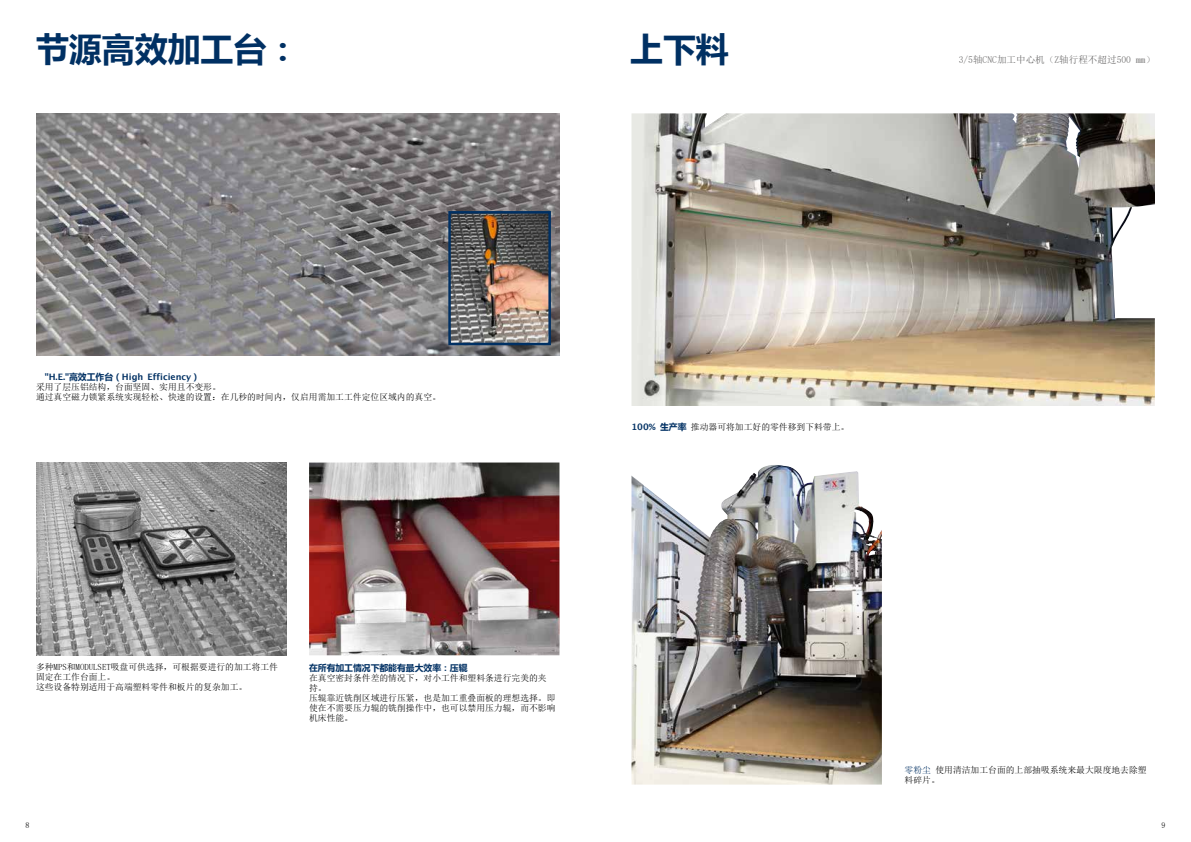
<style>
.page{position:relative;width:1191px;height:842px;background:#fff}
.page>*{position:absolute;margin:0;border:0;box-sizing:border-box;transform-origin:0 0}
.t1{font:700 33.1px "Sim Sun";color:#003063}
.t2{font:9.6px "Sim Sun";color:#646363}
.t3{font:8.8px/10px "Sim Sun";color:#000}
.t4{font:700 8.8px "Sim Sun";color:#003063}
.t5{font:8px "Sim Sun";color:#000}
.s1{font-weight:700;color:#003063}
.s2{color:#003063}
</style>
<div class="page">
<img style="left:36px;top:113px;width:523px;height:242px">
<img style="left:451px;top:214px;width:97px;height:128px">
<div style="left:448px;top:211px;width:103px;height:134px;border:2px solid #003063"></div>
<img style="left:36px;top:462px;width:250px;height:193px">
<img style="left:309px;top:462px;width:250px;height:193px">
<img style="left:631px;top:113px;width:524px;height:293px">
<img style="left:631px;top:465px;width:251px;height:319px">
<h1 class="t1" style="left:36px;top:30px;width:265px">节源高效加工台：</h1>
<h1 class="t1" style="left:630px;top:30px;width:100px">上下料</h1>
<p class="t2" style="left:958px;top:55px;width:198px">3/5轴CNC加工中心机（Z轴行程不超过500 mm）</p>
<p class="t4" style="left:45px;top:371px;width:157px">"H.E."高效工作台（High Efficiency）</p>
<p class="t3" style="left:36px;top:381px;width:406px">采用了层压铝结构，台面坚固、实用且不变形。<br>通过真空磁力锁紧系统实现轻松、快速的设置：在几秒的时间内，仅启用需加工工件定位区域内的真空。</p>
<p class="t3" style="left:631px;top:421px;width:219px"><span class="s1">100% 生产率</span> 推动器可将加工好的零件移到下料带上。</p>
<p class="t3" style="left:36px;top:662px;width:243px">多种MPS和MODULSET吸盘可供选择，可根据要进行的加工将工件固定在工作台面上。<br>这些设备特别适用于高端塑料零件和板片的复杂加工。</p>
<p class="t4" style="left:309px;top:662px;width:160px">在所有加工情况下都能有最大效率：压辊</p>
<p class="t3" style="left:309px;top:672px;width:248px">在真空密封条件差的情况下，对小工件和塑料条进行完美的夹持。<br>压辊靠近铣削区域进行压紧，也是加工重叠面板的理想选择。即使在不需要压力辊的铣削操作中，也可以禁用压力辊，而不影响机床性能。</p>
<p class="t3" style="left:904px;top:765px;width:243px"><span class="s2">零粉尘</span>使用清洁加工台面的上部抽吸系统来最大限度地去除塑料碎片。</p>
<p class="t5" style="left:26px;top:821px;width:5px">8</p>
<p class="t5" style="left:1161px;top:821px;width:5px">9</p>
</div>
